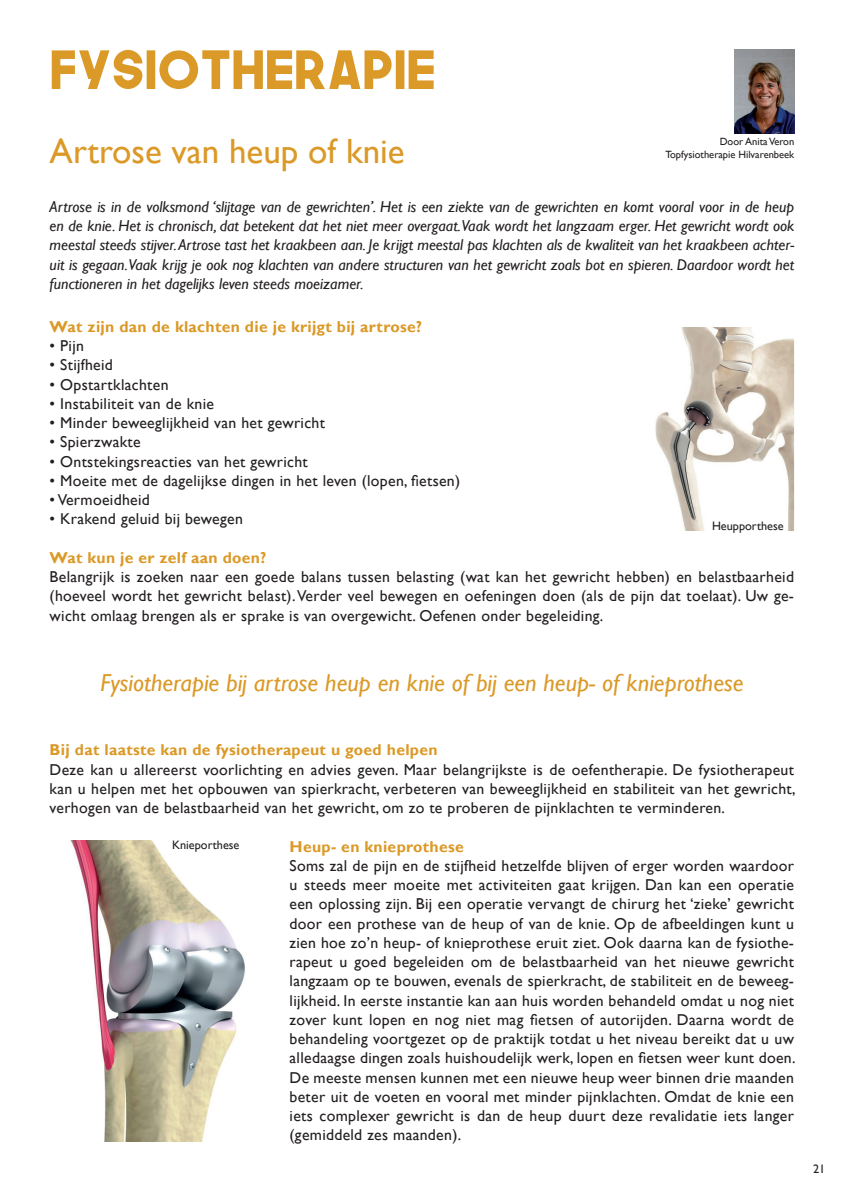
<style>
.page{position:relative;width:844px;height:1191px;background:#fff}
.page>*{position:absolute;margin:0;border:0;box-sizing:border-box;transform-origin:0 0}
.t1{font:52.5px "The Next Font";color:#db9927}
.t2{font:35px "Gill Sans";color:#db9927}
.t3{font:italic 24.5px "Gill Sans";color:#db9927}
.t4{font:15.75px/19.2px "Gill Sans";letter-spacing:.02em;color:#231f20;text-align:justify}
.t5{font:italic 15.75px/19.2px "Gill Sans";color:#231f20;text-align:justify}
.t6{font:700 15.75px "Gill Sans";letter-spacing:.02em;color:#db9927}
.t7{font:12.25px "Gill Sans";color:#231f20}
.t8{font:10.5px/12.2px "Gill Sans";color:#231f20;text-align:right}
</style>
<div class="page">
<img style="left:734px;top:50px;width:60px;height:84px">
<img style="left:70px;top:840px;width:175px;height:301px">
<img style="left:655px;top:327px;width:139px;height:204px">
<h1 class="t1" style="left:50px;top:34px;width:387px">FYSIOTHERAPIE</h1>
<p class="t8" style="left:665px;top:136px;width:130px">Door Anita Veron<br>Topfysiotherapie Hilvarenbeek</p>
<h2 class="t2" style="left:50px;top:131px;width:356px">Artrose van heup of knie</h2>
<p class="t5" style="left:50px;top:197px;width:746px">Artrose is in de volksmond ‘slijtage van de gewrichten’. Het is een ziekte van de gewrichten en komt vooral voor in de heup en de knie. Het is chronisch, dat betekent dat het niet meer overgaat.Vaak wordt het langzaam erger. Het gewricht wordt ook meestal steeds stijver. Artrose tast het kraakbeen aan. Je krijgt meestal pas klachten als de kwaliteit van het kraakbeen achter&shy;uit is gegaan.Vaak krijg je ook nog klachten van andere structuren van het gewricht zoals bot en spieren. Daardoor wordt het functioneren in het dagelijks leven steeds moeizamer.</p>
<p class="t6" style="left:50px;top:317px;width:374px">Wat zijn dan de klachten die je krijgt bij artrose?</p>
<p class="t4" style="left:50px;top:336px;width:36px">• Pijn</p>
<p class="t4" style="left:50px;top:356px;width:65px">• Stijfheid</p>
<p class="t4" style="left:50px;top:375px;width:120px">• Opstartklachten</p>
<p class="t4" style="left:50px;top:394px;width:166px">• Instabiliteit van de knie</p>
<p class="t4" style="left:50px;top:413px;width:277px">• Minder beweeglijkheid van het gewricht</p>
<p class="t4" style="left:50px;top:433px;width:93px">• Spierzwakte</p>
<p class="t4" style="left:50px;top:452px;width:259px">• Ontstekingsreacties van het gewricht</p>
<p class="t4" style="left:50px;top:471px;width:412px">• Moeite met de dagelijkse dingen in het leven (lopen, fietsen)</p>
<p class="t4" style="left:50px;top:490px;width:102px">• Vermoeidheid</p>
<p class="t4" style="left:50px;top:509px;width:195px">• Krakend geluid bij bewegen</p>
<p class="t6" style="left:50px;top:548px;width:218px">Wat kun je er zelf aan doen?</p>
<p class="t4" style="left:50px;top:567px;width:745px">Belangrijk is zoeken naar een goede balans tussen belasting (wat kan het gewricht hebben) en belastbaarheid (hoeveel wordt het gewricht belast). Verder veel bewegen en oefeningen doen (als de pijn dat toelaat). Uw ge&shy;wicht omlaag brengen als er sprake is van overgewicht. Oefenen onder begeleiding.</p>
<p class="t7" style="left:711px;top:518px;width:73px">Heupporthese</p>
<h3 class="t3" style="left:100px;top:668px;width:644px">Fysiotherapie bij artrose heup en knie of bij een heup- of knieprothese</h3>
<p class="t6" style="left:50px;top:740px;width:389px">Bij dat laatste kan de fysiotherapeut u goed helpen</p>
<p class="t4" style="left:50px;top:760px;width:747px">Deze kan u allereerst voorlichting en advies geven. Maar belangrijkste is de oefentherapie. De fysiotherapeut kan u helpen met het opbouwen van spierkracht, verbeteren van beweeglijkheid en stabiliteit van het gewricht, verhogen van de belastbaarheid van het gewricht, om zo te proberen de pijnklachten te verminderen.</p>
<p class="t6" style="left:289px;top:837px;width:176px">Heup- en knieprothese</p>
<p class="t4" style="left:289px;top:856px;width:507px">Soms zal de pijn en de stijfheid hetzelfde blijven of erger worden waardoor u steeds meer moeite met activiteiten gaat krijgen. Dan kan een operatie een oplossing zijn. Bij een operatie vervangt de chirurg het ‘zieke’ gewricht door een prothese van de heup of van de knie. Op de afbeeldingen kunt u zien hoe zo’n heup- of knieprothese eruit ziet. Ook daarna kan de fysiothe&shy;rapeut u goed begeleiden om de belastbaarheid van het nieuwe gewricht langzaam op te bouwen, evenals de spierkracht, de stabiliteit en de beweeg&shy;lijkheid. In eerste instantie kan aan huis worden behandeld omdat u nog niet zover kunt lopen en nog niet mag fietsen of autorijden. Daarna wordt de behandeling voortgezet op de praktijk totdat u het niveau bereikt dat u uw alledaagse dingen zoals huishoudelijk werk, lopen en fietsen weer kunt doen.<br>De meeste mensen kunnen met een nieuwe heup weer binnen drie maanden beter uit de voeten en vooral met minder pijnklachten. Omdat de knie een iets complexer gewricht is dan de heup duurt deze revalidatie iets langer (gemiddeld zes maanden).</p>
<p class="t7" style="left:172px;top:837px;width:69px">Knieporthese</p>
<p class="t7" style="left:812px;top:1161px;width:14px">21</p>
</div>
